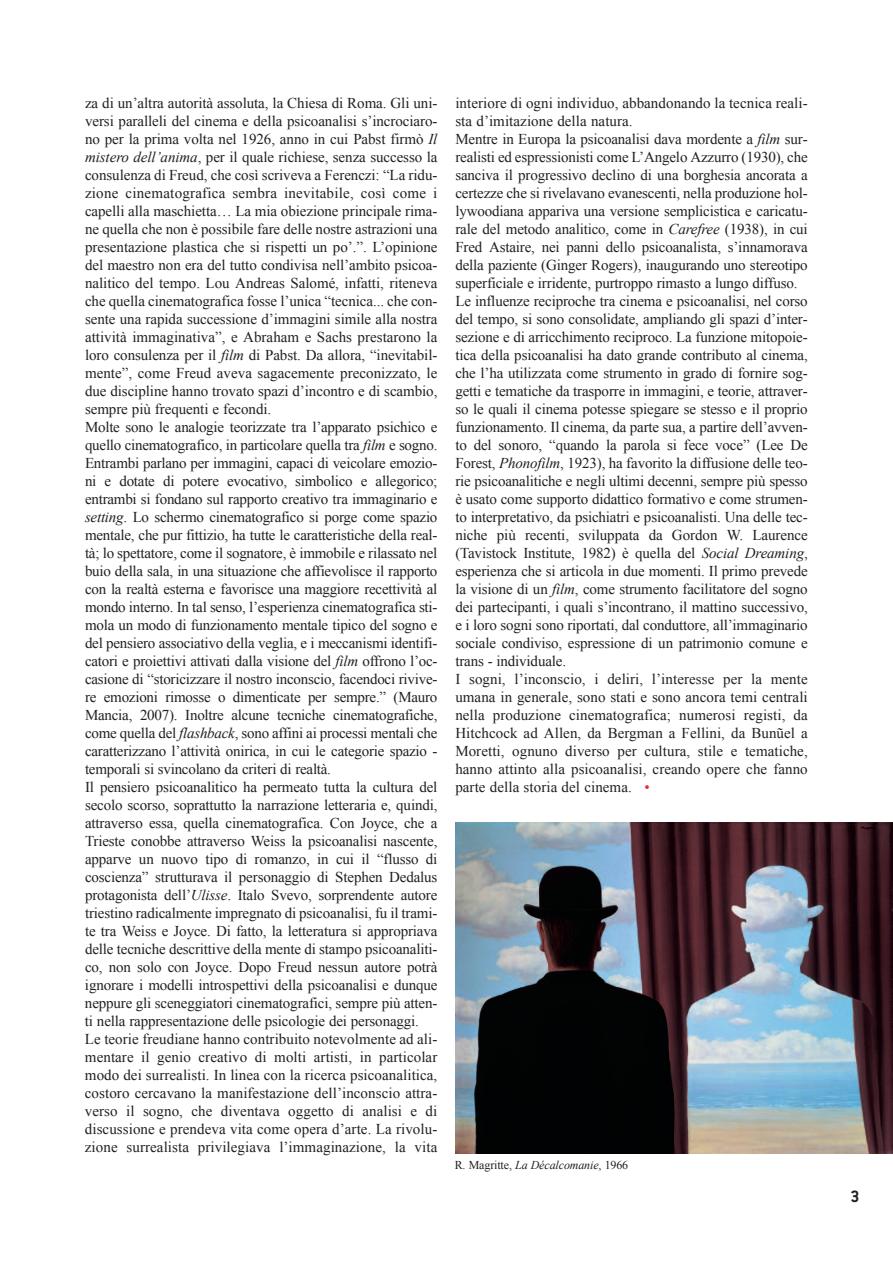
<style>
.page{position:relative;width:893px;height:1263px;background:#fff}
.page>*{position:absolute;margin:0;border:0;box-sizing:border-box;transform-origin:0 0}
.t1{font:700 18px "Conduit ITC";color:#231f20}
.t2{font:15px/18px "Times New Roman";letter-spacing:-.01em;color:#231f20}
.t3{font:12px "Times New Roman";letter-spacing:-.01em;color:#231f20}
.s1{font-style:italic}
.s2{color:#e9282d}
</style>
<div class="page">
<img style="left:456px;top:822px;width:436px;height:331px">
<p class="t2" style="left:85px;top:94px;width:354px">za di un’altra autorità assoluta, la Chiesa di Roma. Gli uni&shy;versi paralleli del cinema e della psicoanalisi s’incrociaro&shy;no per la prima volta nel 1926, anno in cui Pabst firmò <span class="s1">Il mistero dell’anima</span>, per il quale richiese, senza successo la consulenza di Freud, che così scriveva a Ferenczi: “La ridu&shy;zione cinematografica sembra inevitabile, così come i capelli alla maschietta… La mia obiezione principale rima&shy;ne quella che non è possibile fare delle nostre astrazioni una presentazione plastica che si rispetti un po’.”. L’opinione del maestro non era del tutto condivisa nell’ambito psicoa&shy;nalitico del tempo. Lou Andreas Salomé, infatti, riteneva che quella cinematografica fosse l’unica “tecnica... che con&shy;sente una rapida successione d’immagini simile alla nostra attività immaginativa”, e Abraham e Sachs prestarono la loro consulenza per il <span class="s1">film</span> di Pabst. Da allora, “inevitabil&shy;mente”, come Freud aveva sagacemente preconizzato, le due discipline hanno trovato spazi d’incontro e di scambio, sempre più frequenti e fecondi.<br>Molte sono le analogie teorizzate tra l’apparato psichico e quello cinematografico, in particolare quella tra <span class="s1">film</span> e sogno.<br>Entrambi parlano per immagini, capaci di veicolare emozio&shy;ni e dotate di potere evocativo, simbolico e allegorico; entrambi si fondano sul rapporto creativo tra immaginario e <span class="s1">setting</span>. Lo schermo cinematografico si porge come spazio mentale, che pur fittizio, ha tutte le caratteristiche della real&shy;tà; lo spettatore, come il sognatore, è immobile e rilassato nel buio della sala, in una situazione che affievolisce il rapporto con la realtà esterna e favorisce una maggiore recettività al mondo interno. In tal senso, l’esperienza cinematografica sti&shy;mola un modo di funzionamento mentale tipico del sogno e del pensiero associativo della veglia, e i meccanismi identifi&shy;catori e proiettivi attivati dalla visione del <span class="s1">film</span> offrono l’oc&shy;casione di “storicizzare il nostro inconscio, facendoci rivive&shy;re emozioni rimosse o dimenticate per sempre.” (Mauro Mancia, 2007). Inoltre alcune tecniche cinematografiche, come quella del <span class="s1">flashback</span>, sono affini ai processi mentali che caratterizzano l’attività onirica, in cui le categorie spazio - temporali si svincolano da criteri di realtà.<br>Il pensiero psicoanalitico ha permeato tutta la cultura del secolo scorso, soprattutto la narrazione letteraria e, quindi, attraverso essa, quella cinematografica. Con Joyce, che a Trieste conobbe attraverso Weiss la psicoanalisi nascente, apparve un nuovo tipo di romanzo, in cui il “flusso di coscienza” strutturava il personaggio di Stephen Dedalus protagonista dell’<span class="s1">Ulisse</span>. Italo Svevo, sorprendente autore triestino radicalmente impregnato di psicoanalisi, fu il trami&shy;te tra Weiss e Joyce. Di fatto, la letteratura si appropriava delle tecniche descrittive della mente di stampo psicoanaliti&shy;co, non solo con Joyce. Dopo Freud nessun autore potrà ignorare i modelli introspettivi della psicoanalisi e dunque neppure gli sceneggiatori cinematografici, sempre più atten&shy;ti nella rappresentazione delle psicologie dei personaggi.<br>Le teorie freudiane hanno contribuito notevolmente ad ali&shy;mentare il genio creativo di molti artisti, in particolar modo dei surrealisti. In linea con la ricerca psicoanalitica, costoro cercavano la manifestazione dell’inconscio attra&shy;verso il sogno, che diventava oggetto di analisi e di discussione e prendeva vita come opera d’arte. La rivolu&shy;zione surrealista privilegiava l’immaginazione, la vita</p>
<p class="t2" style="left:455px;top:94px;width:354px">interiore di ogni individuo, abbandonando la tecnica reali&shy;sta d’imitazione della natura.<br>Mentre in Europa la psicoanalisi dava mordente a <span class="s1">film</span> sur&shy;realisti ed espressionisti come L’Angelo Azzurro (1930), che sanciva il progressivo declino di una borghesia ancorata a certezze che si rivelavano evanescenti, nella produzione hol&shy;lywoodiana appariva una versione semplicistica e caricatu&shy;rale del metodo analitico, come in <span class="s1">Carefree</span> (1938), in cui Fred Astaire, nei panni dello psicoanalista, s’innamorava della paziente (Ginger Rogers), inaugurando uno stereotipo superficiale e irridente, purtroppo rimasto a lungo diffuso.<br>Le influenze reciproche tra cinema e psicoanalisi, nel corso del tempo, si sono consolidate, ampliando gli spazi d’inter&shy;sezione e di arricchimento reciproco. La funzione mitopoie&shy;tica della psicoanalisi ha dato grande contributo al cinema, che l’ha utilizzata come strumento in grado di fornire sog&shy;getti e tematiche da trasporre in immagini, e teorie, attraver&shy;so le quali il cinema potesse spiegare se stesso e il proprio funzionamento. Il cinema, da parte sua, a partire dell’avven&shy;to del sonoro, “quando la parola si fece voce” (Lee De Forest, <span class="s1">Phonofilm</span>, 1923), ha favorito la diffusione delle teo&shy;rie psicoanalitiche e negli ultimi decenni, sempre più spesso è usato come supporto didattico formativo e come strumen&shy;to interpretativo, da psichiatri e psicoanalisti. Una delle tec&shy;niche più recenti, sviluppata da Gordon W. Laurence (Tavistock Institute, 1982) è quella del <span class="s1">Social Dreaming</span>, esperienza che si articola in due momenti. Il primo prevede la visione di un <span class="s1">film</span>, come strumento facilitatore del sogno dei partecipanti, i quali s’incontrano, il mattino successivo, e i loro sogni sono riportati, dal conduttore, all’immaginario sociale condiviso, espressione di un patrimonio comune e trans - individuale.<br>I sogni, l’inconscio, i deliri, l’interesse per la mente umana in generale, sono stati e sono ancora temi centrali nella produzione cinematografica; numerosi registi, da Hitchcock ad Allen, da Bergman a Fellini, da Bunũel a Moretti, ognuno diverso per cultura, stile e tematiche, hanno attinto alla psicoanalisi, creando opere che fanno parte della storia del cinema. <span class="s2">•</span></p>
<p class="t3" style="left:455px;top:1158px;width:175px">R. Magritte, <span class="s1">La Décalcomanie</span>, 1966</p>
<p class="t1" style="left:850px;top:1186px;width:11px">3</p>
</div>
